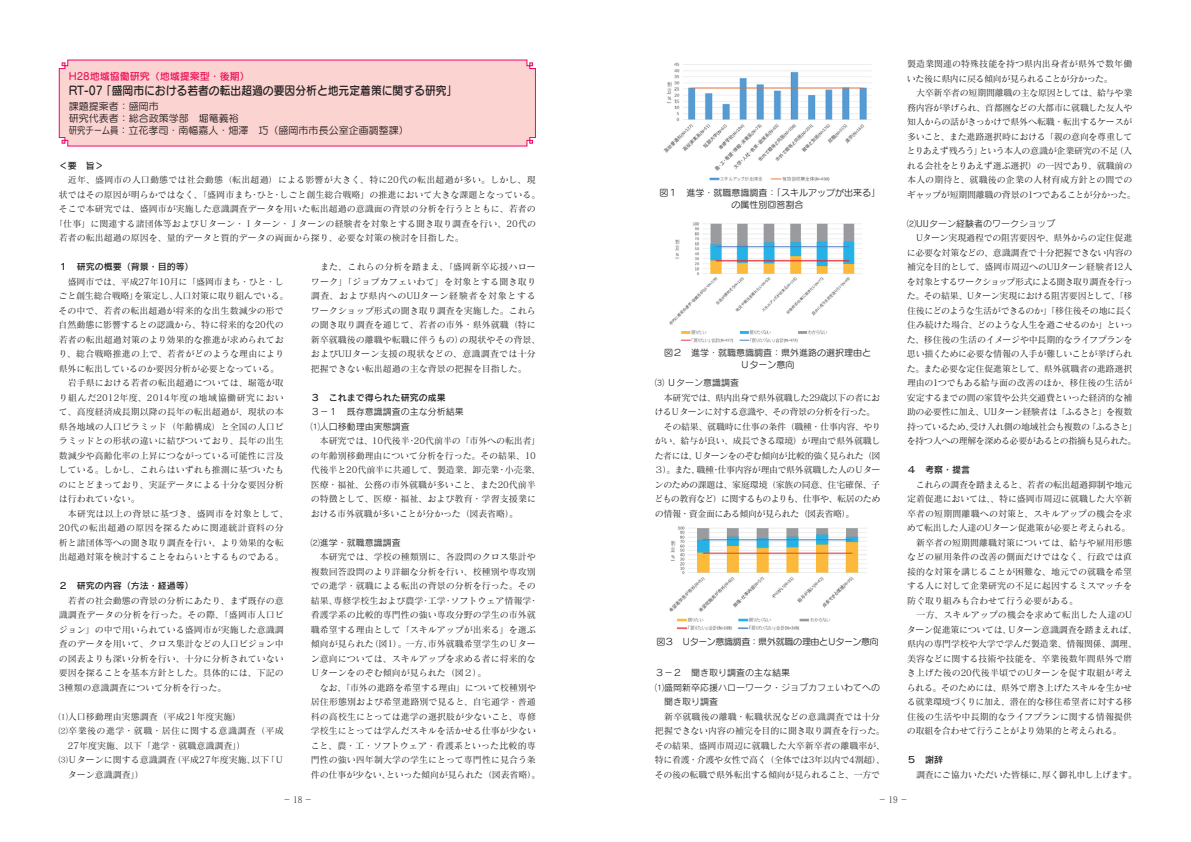
<style>
.page{position:relative;width:1191px;height:842px;background:#fff}
.page>*{position:absolute;margin:0;border:0;box-sizing:border-box;transform-origin:0 0}
.t1{font:12px "Seurat Pro DB";color:#231f20;scale:.9 1}
.t2{font:10px/12px "Seurat Pro M";color:#231f20}
.t3{font:10px "Seurat Pro DB";color:#ee1059}
.t4{font:9px/14.5px "Matisse Pro M";color:#231f20}
.t5{font:9px/14.5px "Matisse Pro M";letter-spacing:-.035em;color:#231f20}
.t6{font:9px/14.5px "Matisse Pro M";letter-spacing:-.03em;color:#231f20}
.t7{font:9px/14.5px "Matisse Pro M";letter-spacing:-.045em;color:#231f20}
.t8{font:9px/14.5px "Matisse Pro M";letter-spacing:-.02em;color:#231f20}
.t9{font:9px/14.5px "Rodin Pro M";color:#231f20}
.t10{font:9px/12px "Seurat Pro M";color:#231f20;text-align:center}
.t11{font:9px "Rodin Pro DB";color:#231f20}
.t12{font:9px "Matisse Pro M";letter-spacing:-.04em;color:#231f20}
.t13{font:9px "Seurat Pro M";letter-spacing:-.04em;color:#231f20}
.t14{font:9px "Matisse Pro M";letter-spacing:.05em;color:#231f20}
.t15{font:9px "Matisse Pro M";color:#231f20;scale:.8 1}
</style>
<div class="page">
<div style="left:58px;top:59px;width:478px;height:88px;background:#fbd3d1"></div>
<img style="left:663px;top:62px;width:209px;height:120px">
<img style="left:669px;top:222px;width:193px;height:121px">
<img style="left:669px;top:526px;width:198px;height:105px">
<p class="t3" style="left:69px;top:69px;width:183px">H28地域協働研究（地域提案型・後期）</p>
<h1 class="t1" style="left:69px;top:83px;width:433px">RT-07 「盛岡市における若者の転出超過の要因分析と地元定着策に関する研究」</h1>
<p class="t2" style="left:69px;top:100px;width:341px">課題提案者：盛岡市<br>研究代表者：総合政策学部　堀篭義裕<br>研究チーム員：立花孝司・南幅嘉人・畑澤　巧（盛岡市市長公室企画調整課）</p>
<p class="t11" style="left:59px;top:160px;width:46px">＜要　旨＞</p>
<p class="t4" style="left:59px;top:172px;width:478px">　近年、盛岡市の人口動態では社会動態（転出超過）による影響が大きく、特に20代の転出超過が多い。しかし、現</p>
<p class="t4" style="left:59px;top:187px;width:483px">状ではその原因が明らかではなく、「盛岡市まち・ひと・しごと創生総合戦略」の推進において大きな課題となっている。</p>
<p class="t4" style="left:59px;top:201px;width:479px">そこで本研究では、盛岡市が実施した意識調査データを用いた転出超過の意識面の背景の分析を行うとともに、若者の</p>
<p class="t4" style="left:54px;top:216px;width:483px">「仕事」に関連する諸団体等およびＵターン・Ｉターン・Ｊターンの経験者を対象とする聞き取り調査を行い、20代の</p>
<p class="t4" style="left:59px;top:230px;width:407px">若者の転出超過の原因を、量的データと質的データの両面から探り、必要な対策の検討を目指した。</p>
<p class="t11" style="left:59px;top:261px;width:136px">１　研究の概要（背景・目的等）</p>
<p class="t4" style="left:59px;top:274px;width:231px">　盛岡市では、平成27年10月に「盛岡市まち・ひと・しごと創生総合戦略」を策定し、人口対策に取り組んでいる。その中で、若者の転出超過が将来的な出生数減少の形で自然動態に影響するとの認識から、特に将来的な20代の若者の転出超過対策のより効果的な推進が求められており、総合戦略推進の上で、若者がどのような理由により県外に転出しているのか要因分析が必要となっている。　岩手県における若者の転出超過については、堀篭が取り組んだ2012年度、2014年度の地域協働研究において、高度経済成長期以降の長年の転出超過が、現状の本県各地域の人口ピラミッド（年齢構成）と全国の人口ピラミッドとの形状の違いに結びついており、長年の出生数減少や高齢化率の上昇につながっている可能性に言及している。しかし、これらはいずれも推測に基づいたものにとどまっており、実証データによる十分な要因分析は行われていない。　<br>　本研究は以上の背景に基づき、盛岡市を対象として、<br>20代の転出超過の原因を探るために関連統計資料の分析と諸団体等への聞き取り調査を行い、より効果的な転出超過対策を検討することをねらいとするものである。</p>
<p class="t11" style="left:59px;top:580px;width:137px">２　研究の内容（方法・経過等）</p>
<p class="t4" style="left:59px;top:593px;width:227px;text-align:justify">　若者の社会動態の背景の分析にあたり、まず既存の意識調査データの分析を行った。その際、「盛岡市人口ビジョン」の中で用いられている盛岡市が実施した意識調査のデータを用いて、クロス集計などの人口ビジョン中の図表よりも深い分析を行い、十分に分析されていない要因を探ることを基本方針とした。具体的には、下記の3種類の意識調査について分析を行った。</p>
<p class="t4" style="left:59px;top:709px;width:184px">⑴人口移動理由実態調査（平成21年度実施）</p>
<p class="t14" style="left:59px;top:725px;width:226px">⑵卒業後の進学・就職・居住に関する意識調査（平成</p>
<p class="t4" style="left:68px;top:738px;width:180px">27年度実施、以下「進学・就職意識調査」）</p>
<p class="t4" style="left:59px;top:752px;width:226px">⑶Ｕターンに関する意識調査（平成27年度実施、以下「Ｕ</p>
<p class="t4" style="left:68px;top:767px;width:78px">ターン意識調査」）</p>
<p class="t4" style="left:311px;top:259px;width:231px">　また、これらの分析を踏まえ、「盛岡新卒応援ハローワーク」「ジョブカフェいわて」を対象とする聞き取り調査、および県内へのUIJターン経験者を対象とするワークショップ形式の聞き取り調査を実施した。これらの聞き取り調査を通じて、若者の市外・県外就職（特に新卒就職後の離職や転職に伴うもの）の現状やその背景、およびUIJターン支援の現状などの、意識調査では十分把握できない転出超過の主な背景の把握を目指した。</p>
<p class="t11" style="left:311px;top:392px;width:136px">３　これまで得られた研究の成果</p>
<p class="t9" style="left:311px;top:404px;width:154px">３－１　既存意識調査の主な分析結果<br>⑴人口移動理由実態調査</p>
<p class="t4" style="left:311px;top:433px;width:231px">　本研究では、10代後半・20代前半の「市外への転出者」の年齢別移動理由について分析を行った。その結果、10代後半と20代前半に共通して、製造業、卸売業・小売業、医療・福祉、公務の市外就職が多いこと、また20代前半の特徴として、医療・福祉、および教育・学習支援業における市外就職が多いことが分かった（図表省略）。</p>
<p class="t9" style="left:311px;top:535px;width:91px">⑵進学・就職意識調査</p>
<p class="t4" style="left:311px;top:549px;width:231px">　本研究では、学校の種類別に、各設問のクロス集計や複数回答設問のより詳細な分析を行い、校種別や専攻別での進学・就職による転出の背景の分析を行った。その結果、専修学校生および農学・工学・ソフトウェア情報学・看護学系の比較的専門性の強い専攻分野の学生の市外就職希望する理由として「スキルアップが出来る」を選ぶ傾向が見られた（図1）。一方、市外就職希望学生のＵターン意向については、スキルアップを求める者に将来的な<br>Ｕターンをのぞむ傾向が見られた（図２）。<br>　なお、「市外の進路を希望する理由」について校種別や居住形態別および希望進路別で見ると、自宅通学・普通科の高校生にとっては進学の選択肢が少ないこと、専修学校生にとっては学んだスキルを活かせる仕事が少ないこと、農・工・ソフトウェア・看護系といった比較的専門性の強い四年制大学の学生にとって専門性に見合う条件の仕事が少ない、といった傾向が見られた（図表省略）。</p>
<p class="t10" style="left:659px;top:187px;width:222px">図１　進学・就職意識調査：「スキルアップが出来る」の属性別回答割合</p>
<p class="t10" style="left:664px;top:346px;width:208px">図２　進学・就職意識調査：県外進路の選択理由と<br>Ｕターン意向</p>
<p class="t9" style="left:655px;top:375px;width:86px">⑶ Ｕターン意識調査</p>
<p class="t7" style="left:654px;top:390px;width:228px">　本研究では、県内出身で県外就職した29歳以下の者におけるＵターンに対する意識や、その背景の分析を行った。　その結果、就職時に仕事の条件（職種・仕事内容、やりがい、給与が良い、成長できる環境）が理由で県外就職した者には、Ｕターンをのぞむ傾向が比較的強く見られた（図<br>３）。また、職種・仕事内容が理由で県外就職した人のＵターンのための課題は、家庭環境（家族の同意、住宅確保、子どもの教育など）に関するものよりも、仕事や、転居のための情報・資金面にある傾向が見られた（図表省略）。</p>
<p class="t13" style="left:656px;top:635px;width:224px">図３　Ｕターン意識調査：県外就職の理由とＵターン意向</p>
<p class="t9" style="left:655px;top:665px;width:136px">３－２　聞き取り調査の主な結果</p>
<p class="t9" style="left:655px;top:680px;width:226px">⑴盛岡新卒応援ハローワーク・ジョブカフェいわてへの</p>
<p class="t9" style="left:664px;top:694px;width:55px">聞き取り調査</p>
<p class="t8" style="left:655px;top:709px;width:232px">　新卒就職後の離職・転職状況などの意識調査では十分把握できない内容の補完を目的に聞き取り調査を行った。その結果、盛岡市周辺に就職した大卒新卒者の離職率が、特に看護・介護や女性で高く（全体では3年以内で4割超）、その後の転職で県外転出する傾向が見られること、一方で</p>
<p class="t6" style="left:906px;top:56px;width:231px">製造業関連の特殊技能を持つ県内出身者が県外で数年働いた後に県内に戻る傾向が見られることが分かった。<br>　大卒新卒者の短期間離職の主な原因としては、給与や業務内容が挙げられ、首都圏などの大都市に就職した友人や知人からの話がきっかけで県外へ転職・転出するケースが多いこと、また進路選択時における「親の意向を尊重してとりあえず残ろう」という本人の意識が企業研究の不足（入れる会社をとりあえず選ぶ選択）の一因であり、就職前の本人の期待と、就職後の企業の人材育成方針との間でのギャップが短期間離職の背景の1つであることが分かった。</p>
<p class="t9" style="left:907px;top:216px;width:149px">⑵UIJターン経験者のワークショップ</p>
<p class="t5" style="left:906px;top:230px;width:232px">　Uターン実現過程での阻害要因や、県外からの定住促進に必要な対策などの、意識調査で十分把握できない内容の補完を目的として、盛岡市周辺へのUIJターン経験者12人を対象とするワークショップ形式による聞き取り調査を行った。その結果、Uターン実現における阻害要因として、「移住後にどのような生活ができるのか」「移住後その地に長く住み続けた場合、どのような人生を過ごせるのか」といった、移住後の生活のイメージや中長期的なライフプランを思い描くために必要な情報の入手が難しいことが挙げられた。また必要な定住促進策として、県外就職者の進路選択理由の1つでもある給与面の改善のほか、移住後の生活が安定するまでの間の家賃や公共交通費といった経済的な補助の必要性に加え、UIJターン経験者は「ふるさと」を複数持っているため、受け入れ側の地域社会も複数の「ふるさと」を持つ人への理解を深める必要があるとの指摘も見られた。</p>
<p class="t11" style="left:907px;top:464px;width:64px">４　考察・提言</p>
<p class="t4" style="left:906px;top:477px;width:232px">　これらの調査を踏まえると、若者の転出超過抑制や地元定着促進においては、、特に盛岡市周辺に就職した大卒新卒者の短期間離職への対策と、スキルアップの機会を求めて転出した人達のUターン促進策が必要と考えられる。　新卒者の短期間離職対策については、給与や雇用形態などの雇用条件の改善の側面だけではなく、行政では直接的な対策を講じることが困難な、地元での就職を希望する人に対して企業研究の不足に起因するミスマッチを防ぐ取り組みも合わせて行う必要がある。<br>　一方、スキルアップの機会を求めて転出した人達のUターン促進策については、Uターン意識調査を踏まえれば、県内の専門学校や大学で学んだ製造業、情報関係、調理、美容などに関する技術や技能を、卒業後数年間県外で磨き上げた後の20代後半頃でのUターンを促す取組が考えられる。そのためには、県外で磨き上げたスキルを生かせる就業環境づくりに加え、潜在的な移住希望者に対する移住後の生活や中長期的なライフプランに関する情報提供の取組を合わせて行うことがより効果的と考えられる。</p>
<p class="t11" style="left:907px;top:754px;width:37px">５　謝辞</p>
<p class="t12" style="left:907px;top:769px;width:231px">　調査にご協力いただいた皆様に、厚く御礼申し上げます。</p>
<p class="t15" style="left:283px;top:794px;width:37px">− 18 −</p>
<p class="t15" style="left:879px;top:794px;width:37px">− 19 −</p>
</div>
